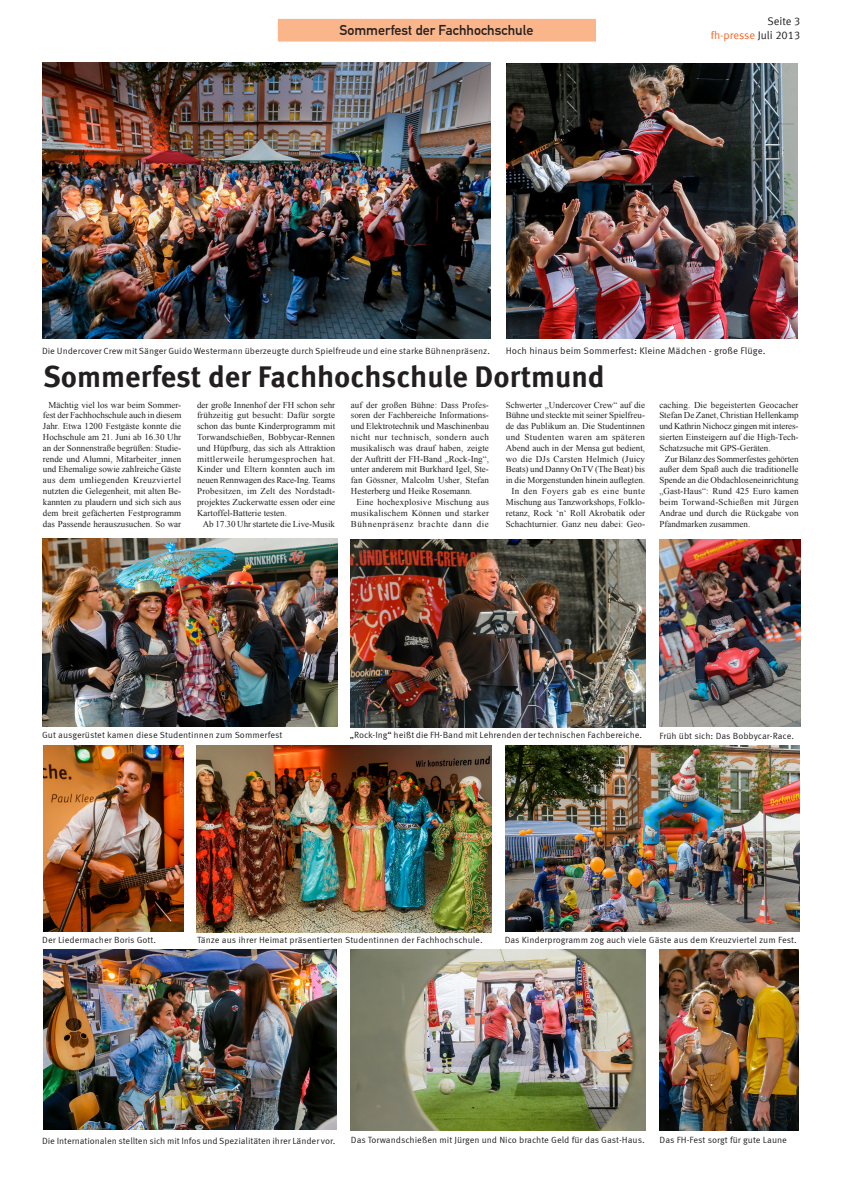
<style>
.page{position:relative;width:842px;height:1191px;background:#fff}
.page>*{position:absolute;margin:0;border:0;box-sizing:border-box;transform-origin:0 0}
.Überschrift_-_24pt{font:700 30px "Meta Offc Pro";color:#231f20}
.t1{font:14px "DIN Mittelschrift";color:#231f20}
.t2{font:11px "Meta Offc Pro Norm";color:#f36421}
.t3{font:11px "Meta Offc Pro Norm";color:#231f20}
.metavs{font:9.5px "Meta Korrespondenz";color:#231f20}
.Fließtext{font:9px/10.8px "Times New Roman";color:#231f20;text-align:justify}
.Bildlegende{font:9px "Meta Korrespondenz";color:#231f20}
.s1{color:#231f20}
</style>
<div class="page">
<div style="left:278px;top:19px;width:317px;height:22px;background:#fab58a"></div>
<div style="left:278px;top:19px;width:318px;height:23px;border:1px solid #fab58a"></div>
<img style="left:43px;top:63px;width:448px;height:275px">
<img style="left:506px;top:63px;width:292px;height:276px">
<img style="left:42px;top:538px;width:295px;height:188px">
<img style="left:197px;top:745px;width:294px;height:187px">
<img style="left:351px;top:539px;width:294px;height:188px">
<img style="left:505px;top:745px;width:295px;height:187px">
<img style="left:659px;top:949px;width:139px;height:181px">
<img style="left:44px;top:949px;width:292px;height:180px">
<img style="left:351px;top:949px;width:294px;height:181px">
<img style="left:659px;top:540px;width:141px;height:187px">
<img style="left:43px;top:745px;width:140px;height:186px">
<p class="t1" style="left:339px;top:22px;width:196px">Sommerfest der Fachhochschule</p>
<p class="t3" style="left:767px;top:13px;width:35px">Seite 3</p>
<p class="t2" style="left:711px;top:26px;width:91px">fh-presse <span class="s1">Juli 2013</span></p>
<p class="Bildlegende" style="left:42px;top:345px;width:450px">Die Undercover Crew mit Sänger Guido Westermann überzeugte durch Spielfreude und eine starke Bühnenpräsenz.</p>
<p class="metavs" style="left:506px;top:345px;width:261px">Hoch hinaus beim Sommerfest: Kleine Mädchen - große Flüge.</p>
<p class="Überschrift_-_24pt" style="left:43px;top:353px;width:563px">Sommerfest der Fachhochschule Dortmund</p>
<p class="Fließtext" style="left:43px;top:399px;width:140px;text-indent:6px">Mächtig viel los war beim Sommer&shy;fest der Fachhochschule auch in diesem Jahr. Etwa 1200 Festgäste konnte die Hochschule am 21. Juni ab 16.30 Uhr an der Sonnenstraße begrüßen: Studie&shy;rende und Alumni, Mitarbeiter_innen und Ehemalige sowie zahlreiche Gäste aus dem umliegenden Kreuzviertel nutzten die Gelegenheit, mit alten Be&shy;kannten zu plaudern und sich sich aus dem breit gefächerten Festprogramm das Passende herauszusuchen. So war</p>
<p class="Fließtext" style="left:506px;top:399px;width:141px">Schwerter „Undercover Crew“ auf die Bühne und steckte mit seiner Spielfreu&shy;de das Publikum an. Die Studentinnen und Studenten waren am späteren Abend auch in der Mensa gut bedient, wo die DJs Carsten Helmich (Juicy Beats) und Danny OnTV (The Beat) bis in die Morgenstunden hinein auflegten.</p>
<p class="Fließtext" style="left:506px;top:485px;width:141px;text-indent:6px">In den Foyers gab es eine bunte Mischung aus Tanzworkshops, Folklo&shy;retanz, Rock ‘n‘ Roll Akrobatik oder Schachturnier. Ganz neu dabei: Geo-</p>
<p class="Fließtext" style="left:197px;top:399px;width:140px">der große Innenhof der FH schon sehr frühzeitig gut besucht: Dafür sorgte schon das bunte Kinderprogramm mit Torwandschießen, Bobbycar-Rennen und Hüpfburg, das sich als Attraktion mittlerweile herumgesprochen hat.<br>Kinder und Eltern konnten auch im neuen Rennwagen des Race-Ing. Teams Probesitzen, im Zelt des Nordstadt&shy;projektes Zuckerwatte essen oder eine Kartoffel-Batterie testen.</p>
<p class="Fließtext" style="left:203px;top:518px;width:134px">Ab 17.30 Uhr startete die Live-Musik</p>
<p class="Fließtext" style="left:351px;top:399px;width:140px">auf der großen Bühne: Dass Profes&shy;soren der Fachbereiche Informations&shy;und Elektrotechnik und Maschinenbau nicht nur technisch, sondern auch musikalisch was drauf haben, zeigte der Auftritt der FH-Band „Rock-Ing“, unter anderem mit Burkhard Igel, Ste&shy;fan Gössner, Malcolm Usher, Stefan Hesterberg und Heike Rosemann.</p>
<p class="Fließtext" style="left:351px;top:496px;width:140px;text-indent:6px">Eine hochexplosive Mischung aus musikalischem Können und starker Bühnenpräsenz brachte dann die</p>
<p class="Fließtext" style="left:659px;top:399px;width:141px">caching. Die begeisterten Geocacher Stefan De Zanet, Christian Hellenkamp und Kathrin Nichocz gingen mit interes&shy;sierten Einsteigern auf die High-Tech-Schatzsuche mit GPS-Geräten.</p>
<p class="Fließtext" style="left:659px;top:453px;width:141px;text-indent:6px">Zur Bilanz des Sommerfestes gehörten außer dem Spaß auch die traditionelle Spende an die Obdachloseneinrichtung „Gast-Haus“: Rund 425 Euro kamen beim Torwand-Schießen mit Jürgen Andrae und durch die Rückgabe von Pfandmarken zusammen.</p>
<p class="Bildlegende" style="left:42px;top:729px;width:242px">Gut ausgerüstet kamen diese Studentinnen zum Sommerfest</p>
<p class="Bildlegende" style="left:350px;top:729px;width:294px">„Rock-Ing“ heißt die FH-Band mit Lehrenden der technischen Fachbereiche.</p>
<p class="Bildlegende" style="left:659px;top:730px;width:136px">Früh übt sich: Das Bobbycar-Race.</p>
<p class="Bildlegende" style="left:42px;top:934px;width:115px">Der Liedermacher Boris Gott.</p>
<p class="Bildlegende" style="left:197px;top:934px;width:287px">Tänze aus ihrer Heimat präsentierten Studentinnen der Fachhochschule.</p>
<p class="Bildlegende" style="left:505px;top:935px;width:294px">Das Kinderprogramm zog auch viele Gäste aus dem Kreuzviertel zum Fest.</p>
<p class="Bildlegende" style="left:42px;top:1135px;width:295px">Die Internationalen stellten sich mit Infos und Spezialitäten ihrer Länder vor.</p>
<p class="Bildlegende" style="left:351px;top:1134px;width:295px">Das Torwandschießen mit Jürgen und Nico brachte Geld für das Gast-Haus.</p>
<p class="Bildlegende" style="left:660px;top:1134px;width:129px">Das FH-Fest sorgt für gute Laune</p>
</div>
